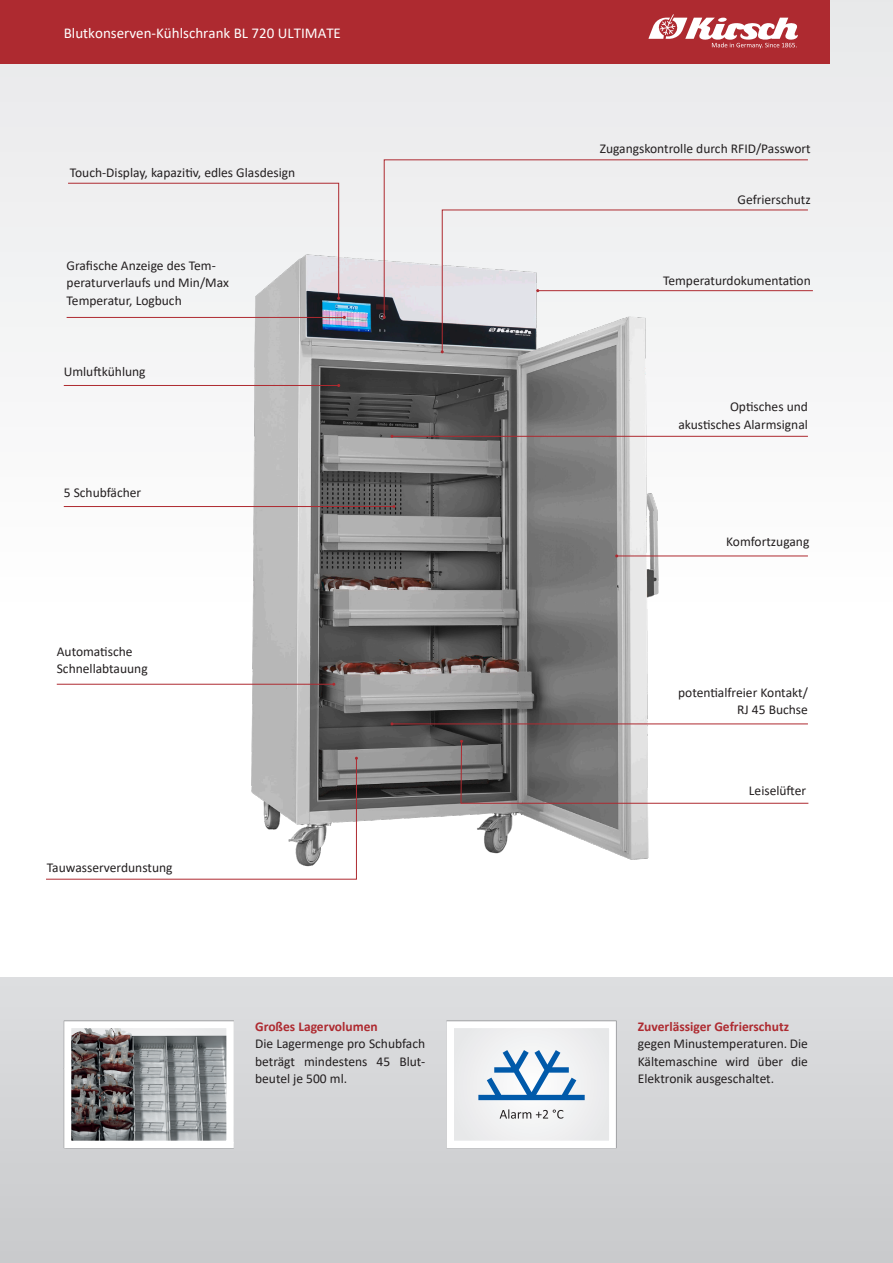
<style>
.page{position:relative;width:893px;height:1263px;background:#fff}
.page>*{position:absolute;margin:0;border:0;box-sizing:border-box;transform-origin:0 0}
.t1{font:15px "Calibri";color:#fff}
.Fließtext_9_pt_-_2_mm_Abstand_unten{font:13.5px/17.5px "Calibri";color:#231f20;text-align:right}
.t2{font:700 13.5px "Calibri";color:#ae2a30}
</style>
<div class="page">
<div style="left:0;top:0;width:893px;height:617px;background:#f4f5f5"></div>
<img style="left:243px;top:257px;width:428px;height:603px">
<hr style="left:538px;top:290px;width:275px;height:1px;background:#ae2a30">
<hr style="left:617px;top:556px;width:191px;height:1px;background:#ae2a30">
<hr style="left:392px;top:723px;width:416px;height:1px;background:#ae2a30">
<svg style="left:460px;top:740px;width:349px;height:64px"></svg>
<svg style="left:46px;top:757px;width:312px;height:123px"></svg>
<svg style="left:441px;top:318px;width:230px;height:35px"></svg>
<hr style="left:392px;top:436px;width:416px;height:1px;background:#ae2a30">
<div style="left:0;top:977px;width:893px;height:286px;background:#d1d2d4"></div>
<svg style="left:63px;top:1020px;width:171px;height:129px;background:#9a999b"></svg>
<div style="left:0;top:0;width:829px;height:64px;background:#ae2a30"></div>
<svg style="left:446px;top:1020px;width:171px;height:129px;background:#eff0f0"></svg>
<svg style="left:478px;top:1050px;width:107px;height:50px;background:#a8c4de"></svg>
<svg style="left:500px;top:1109px;width:63px;height:10px"></svg>
<hr style="left:57px;top:684px;width:277px;height:1px;background:#ae2a30">
<hr style="left:64px;top:385px;width:275px;height:1px;background:#ae2a30">
<hr style="left:64px;top:506px;width:330px;height:1px;background:#ae2a30">
<hr style="left:67px;top:317px;width:277px;height:1px;background:#ae2a30">
<svg style="left:68px;top:182px;width:272px;height:118px"></svg>
<svg style="left:383px;top:159px;width:426px;height:159px"></svg>
<svg style="left:648px;top:14px;width:150px;height:35px"></svg>
<p class="t1" style="left:64px;top:23px;width:279px">Blutkonserven-Kühlschrank BL 720 ULTIMATE</p>
<p class="Fließtext_9_pt_-_2_mm_Abstand_unten" style="left:70px;top:164px;width:227px">Touch-Display, kapazitiv, edles Glasdesign</p>
<p class="Fließtext_9_pt_-_2_mm_Abstand_unten" style="left:67px;top:256px;width:164px;text-align:left">Grafische Anzeige des Tem&shy;peraturverlaufs und Min/Max<br>Temperatur, Logbuch</p>
<p class="Fließtext_9_pt_-_2_mm_Abstand_unten" style="left:64px;top:362px;width:83px">Umluftkühlung</p>
<p class="Fließtext_9_pt_-_2_mm_Abstand_unten" style="left:64px;top:484px;width:79px">5 Schubfächer</p>
<p class="Fließtext_9_pt_-_2_mm_Abstand_unten" style="left:57px;top:642px;width:92px;text-align:left">Automatische<br>Schnellabtauung</p>
<p class="Fließtext_9_pt_-_2_mm_Abstand_unten" style="left:47px;top:858px;width:127px">Tauwasserverdunstung</p>
<p class="t2" style="left:255px;top:1017px;width:124px">Großes Lagervolumen</p>
<p class="Fließtext_9_pt_-_2_mm_Abstand_unten" style="left:255px;top:1035px;width:172px;text-align:justify">Die Lagermenge pro Schubfach beträgt mindestens 45 Blut&shy;beutel je 500 ml.</p>
<p class="Fließtext_9_pt_-_2_mm_Abstand_unten" style="left:600px;top:139px;width:213px">Zugangskontrolle durch RFID/Passwort</p>
<p class="Fließtext_9_pt_-_2_mm_Abstand_unten" style="left:737px;top:191px;width:75px">Gefrierschutz</p>
<p class="Fließtext_9_pt_-_2_mm_Abstand_unten" style="left:663px;top:271px;width:149px">Temperaturdokumentation</p>
<p class="Fließtext_9_pt_-_2_mm_Abstand_unten" style="left:678px;top:398px;width:131px">Optisches und akustisches Alarmsignal</p>
<p class="Fließtext_9_pt_-_2_mm_Abstand_unten" style="left:726px;top:532px;width:85px">Komfortzugang</p>
<p class="Fließtext_9_pt_-_2_mm_Abstand_unten" style="left:678px;top:683px;width:131px">potentialfreier Kontakt/<br>RJ 45 Buchse</p>
<p class="Fließtext_9_pt_-_2_mm_Abstand_unten" style="left:749px;top:782px;width:59px">Leiselüfter</p>
<p class="t2" style="left:638px;top:1017px;width:153px">Zuverlässiger Gefrierschutz</p>
<p class="Fließtext_9_pt_-_2_mm_Abstand_unten" style="left:638px;top:1035px;width:172px;text-align:justify">gegen Minustemperaturen. Die Kältemaschine wird über die Elektronik ausgeschaltet.</p>
</div>
